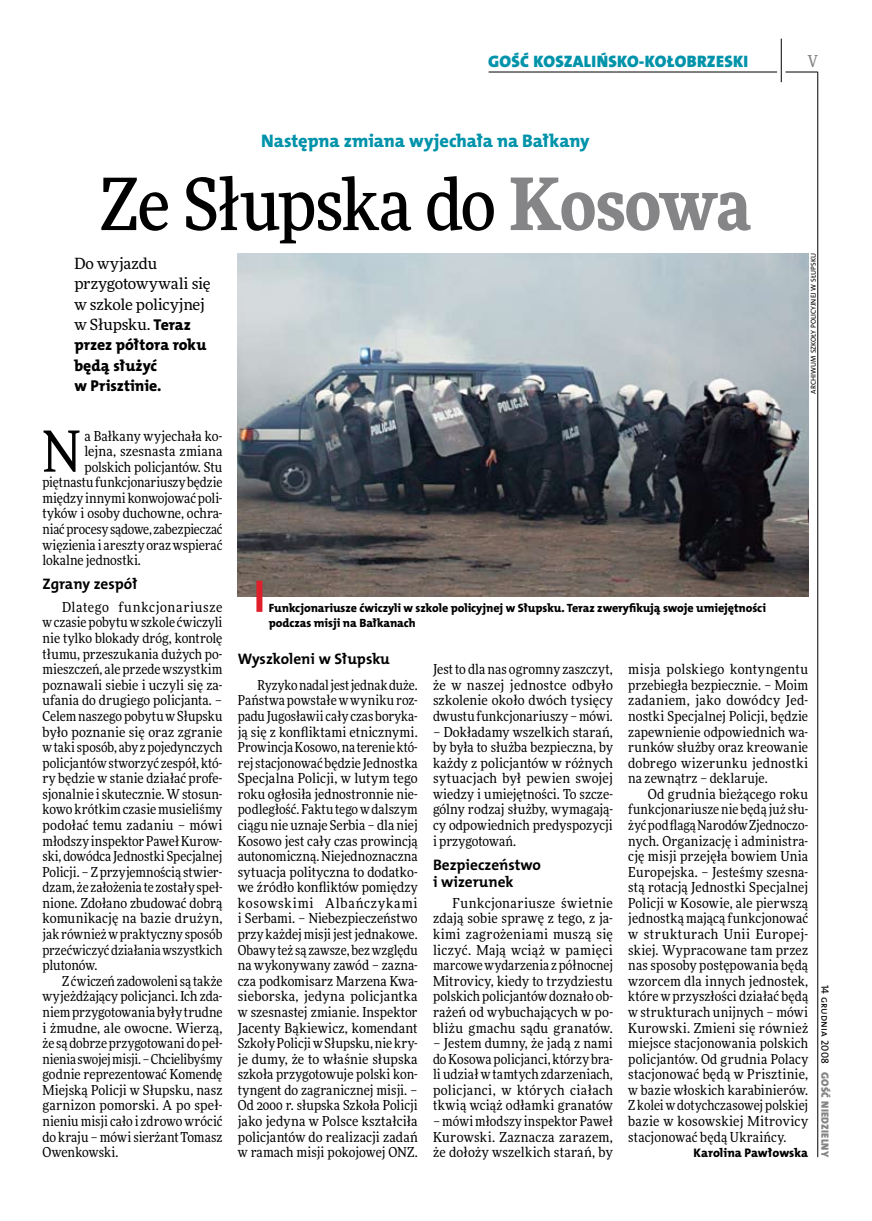
<style>
.page{position:relative;width:872px;height:1221px;background:#fff}
.page>*{position:absolute;margin:0;border:0;box-sizing:border-box;transform-origin:0 0}
.t1{font:500 72px "Freeday Narrow";letter-spacing:-.02em;color:#000}
.t2{font:56.7px "Freeday Narrow News";color:#000}
.t3{font:18.3px "The Mix HP8 Ex Bld";color:#0093aa}
.t4{font:16.65px "The Mix HP9 Blk";letter-spacing:.02em;color:#0093aa}
.t5{font:500 16.5px "Freeday Narrow";color:#858486;scale:.9 1}
.t6{font:15.75px/20.4px "The Mix HP8 Ex Bld";letter-spacing:.005em;color:#000}
.t7{font:15.45px/20.4px "Freeday News";letter-spacing:-.01em;color:#000}
.t8{font:15.3px/17.7px "The Mix HP7 Bld";color:#000}
.t9{font:13.8px/15.6px "Freeday Narrow News";letter-spacing:.005em;color:#000;text-align:justify}
.t10{font:12.45px "The Mix HP8 Ex Bld";color:#000}
.t11{font:12px/15.6px "The Mix HP8 Ex Bld";letter-spacing:-.005em;color:#000}
.t12{font:10.5px "The Mix HP9 Blk";letter-spacing:.025em;color:#858486}
.t13{font:10.5px "The Mix HP5 Plain";letter-spacing:.01em;color:#000}
.t14{font:7.2px "The Mix HP5 Plain";letter-spacing:.01em;color:#000}
.s1{font-weight:900;color:#858486}
.s2{font-family:"The Mix HP8 Ex Bld";font-size:15.75px}
</style>
<div class="page">
<hr style="left:817px;top:72px;width:1px;height:1084px;background:#000">
<hr style="left:781px;top:39px;width:1px;height:43px;background:#000">
<hr style="left:785px;top:72px;width:32px;height:1px;background:#000">
<hr style="left:488px;top:72px;width:289px;height:1px;background:#000">
<img style="left:238px;top:253px;width:570px;height:343px">
<div style="left:256px;top:580px;width:6px;height:32px;background:#df1f2a"></div>
<p class="t4" style="left:488px;top:50px;width:262px">GOŚĆ KOSZALIŃSKO-KOŁOBRZESKI</p>
<p class="t5" style="left:807px;top:50px;width:13px">V</p>
<h3 class="t3" style="left:261px;top:129px;width:330px">Następna zmiana wyjechała na Bałkany</h3>
<h1 class="t1" style="left:100px;top:159px;width:652px">Ze Słupska do <span class="s1">Kosowa</span></h1>
<p class="t7" style="left:74px;top:253px;width:138px">Do wyjazdu przygotowywali się w szkole policyjnej w Słupsku. <span class="s2">Teraz</span></p>
<p class="t6" style="left:74px;top:335px;width:133px">przez półtora roku będą służyć<br>w Prisztinie.</p>
<p class="t14" style="left:808px;top:394px;width:142px;rotate:-90deg">archiwum szkoły policyjnej w słupsku</p>
<h2 class="t2" style="left:43px;top:416px;width:40px">N</h2>
<p class="t9" style="left:84px;top:427px;width:140px">a Bałkany wyjechała ko-</p>
<p class="t9" style="left:84px;top:443px;width:139px">lejna, szesnasta zmiana</p>
<p class="t9" style="left:84px;top:459px;width:139px">polskich policjantów. Stu</p>
<p class="t9" style="left:43px;top:474px;width:181px">piętnastu funkcjonariuszy będzie</p>
<p class="t9" style="left:43px;top:490px;width:181px">między innymi konwojować poli-</p>
<p class="t9" style="left:43px;top:505px;width:181px">tyków i osoby duchowne, ochra-</p>
<p class="t9" style="left:43px;top:521px;width:181px">niać procesy sądowe, zabezpieczać</p>
<p class="t9" style="left:43px;top:536px;width:181px">więzienia i areszty oraz wspierać</p>
<p class="t9" style="left:43px;top:552px;width:100px">lokalne jednostki.</p>
<p class="t8" style="left:43px;top:575px;width:96px">Zgrany zespół</p>
<p class="t9" style="left:43px;top:599px;width:181px;text-indent:20px">Dlatego funkcjonariusze wczasie pobytu wszkole ćwiczyli nie tylko blokady dróg, kontrolę tłumu, przeszukania dużych po&shy;mieszczeń, ale przede wszystkim poznawali siebie i uczyli się za&shy;ufania do drugiego policjanta. – Celem naszego pobytu wSłupsku było poznanie się oraz zgranie wtaki sposób, aby z pojedynczych policjantów stworzyć zespół, któ&shy;ry będzie w stanie działać profe&shy;sjonalnie iskutecznie. Wstosun&shy;kowo krótkim czasie musieliśmy podołać temu zadaniu – mówi młodszy inspektor Paweł Kurow&shy;ski, dowódca Jednostki Specjalnej Policji. – Z przyjemnością stwier&shy;dzam, że założenia te zostały speł&shy;nione. Zdołano zbudować dobrą komunikację na bazie drużyn, jak również wpraktyczny sposób przećwiczyć działania wszystkich plutonów.</p>
<p class="t9" style="left:43px;top:972px;width:181px;text-indent:20px">Z ćwiczeń zadowoleni są także wyjeżdżający policjanci. Ich zda&shy;niem przygotowania były trudne i żmudne, ale owocne. Wierzą, że są dobrze przygotowani do peł&shy;nienia swojej misji. – Chcielibyśmy godnie reprezentować Komendę Miejską Policji w Słupsku, nasz garnizon pomorski. A po speł&shy;nieniu misji cało i zdrowo wrócić do kraju – mówi sierżant Tomasz Owenkowski.</p>
<p class="t11" style="left:269px;top:600px;width:498px">Funkcjonariusze ćwiczyli w szkole policyjnej w Słupsku. Teraz zweryfikują swoje umiejętności podczas misji na Bałkanach</p>
<p class="t8" style="left:238px;top:650px;width:154px">Wyszkoleni w Słupsku</p>
<p class="t9" style="left:238px;top:677px;width:181px;text-indent:20px">Ryzyko nadal jestjednak duże.<br>Państwa powstałe wwyniku roz&shy;padu Jugosławii cały czas boryka&shy;ją się z konfliktami etnicznymi.<br>Prowincja Kosowo, na terenie któ&shy;rej stacjonować będzie Jednostka Specjalna Policji, w lutym tego roku ogłosiła jednostronnie nie&shy;podległość. Faktu tego wdalszym ciągu nie uznaje Serbia – dla niej Kosowo jest cały czas prowincją autonomiczną. Niejednoznaczna sytuacja polityczna to dodatko&shy;we źródło konfliktów pomiędzy kosowskimi Albańczykami i Serbami. – Niebezpieczeństwo przy każdej misji jestjednakowe.<br>Obawy też są zawsze, bez względu na wykonywany zawód – zazna&shy;cza podkomisarz Marzena Kwa&shy;sieborska, jedyna policjantka w szesnastej zmianie. Inspektor Jacenty Bąkiewicz, komendant Szkoły Policji w Słupsku, nie kry&shy;je dumy, że to właśnie słupska szkoła przygotowuje polski kon&shy;tyngent do zagranicznej misji. – Od 2000 r. słupska Szkoła Policji jako jedyna w Polsce kształciła policjantów do realizacji zadań w ramach misji pokojowej ONZ.</p>
<p class="t9" style="left:433px;top:661px;width:181px">Jestto dla nas ogromny zaszczyt, że w naszej jednostce odbyło szkolenie około dwóch tysięcy dwustu funkcjonariuszy – mówi.</p>
<p class="t9" style="left:433px;top:723px;width:181px">– Dokładamy wszelkich starań, by była to służba bezpieczna, by każdy z policjantów w różnych sytuacjach był pewien swojej wiedzy i umiejętności. To szcze&shy;gólny rodzaj służby, wymagają&shy;cy odpowiednich predyspozycji i przygotowań.</p>
<p class="t8" style="left:433px;top:855px;width:110px">Bezpieczeństwo i wizerunek</p>
<p class="t9" style="left:433px;top:895px;width:181px;text-indent:20px">Funkcjonariusze świetnie zdają sobie sprawę z tego, z ja&shy;kimi zagrożeniami muszą się liczyć. Mają wciąż w pamięci marcowe wydarzenia z północnej Mitrovicy, kiedy to trzydziestu polskich policjantów doznało ob&shy;rażeń od wybuchających w po&shy;bliżu gmachu sądu granatów.</p>
<p class="t9" style="left:433px;top:1035px;width:181px">– Jestem dumny, że jadą z nami doKosowa policjanci, którzy bra&shy;li udział w tamtych zdarzeniach, policjanci, w których ciałach tkwią wciąż odłamki granatów</p>
<p class="t9" style="left:433px;top:1112px;width:181px">– mówi młodszy inspektor Paweł Kurowski. Zaznacza zarazem, że dołoży wszelkich starań, by</p>
<p class="t9" style="left:628px;top:661px;width:181px">misja polskiego kontyngentu przebiegła bezpiecznie. – Moim zadaniem, jako dowódcy Jed&shy;nostki Specjalnej Policji, będzie zapewnienie odpowiednich wa&shy;runków służby oraz kreowanie dobrego wizerunku jednostki na zewnątrz – deklaruje.</p>
<p class="t9" style="left:628px;top:786px;width:181px;text-indent:20px">Od grudnia bieżącego roku funkcjonariusze nie będą już słu&shy;żyć pod flagą Narodów Zjednoczo&shy;nych. Organizację i administra&shy;cję misji przejęła bowiem Unia Europejska. – Jesteśmy szesna&shy;stą rotacją Jednostki Specjalnej Policji w Kosowie, ale pierwszą jednostką mającą funkcjonować w strukturach Unii Europej&shy;skiej. Wypracowane tam przez nas sposoby postępowania będą wzorcem dla innych jednostek, które w przyszłości działać będą w strukturach unijnych – mówi Kurowski. Zmieni się również miejsce stacjonowania polskich policjantów. Od grudnia Polacy stacjonować będą w Prisztinie, w bazie włoskich karabinierów.<br>Z kolei w dotychczasowej polskiej bazie w kosowskiej Mitrovicy stacjonować będą Ukraińcy.</p>
<p class="t10" style="left:693px;top:1144px;width:116px">Karolina Pawłowska</p>
<p class="t13" style="left:832px;top:984px;width:81px;rotate:90deg">14 grudnia 2008</p>
<p class="t12" style="left:832px;top:1071px;width:87px;rotate:90deg">GOŚĆ NIEDZIELNY</p>
</div>
